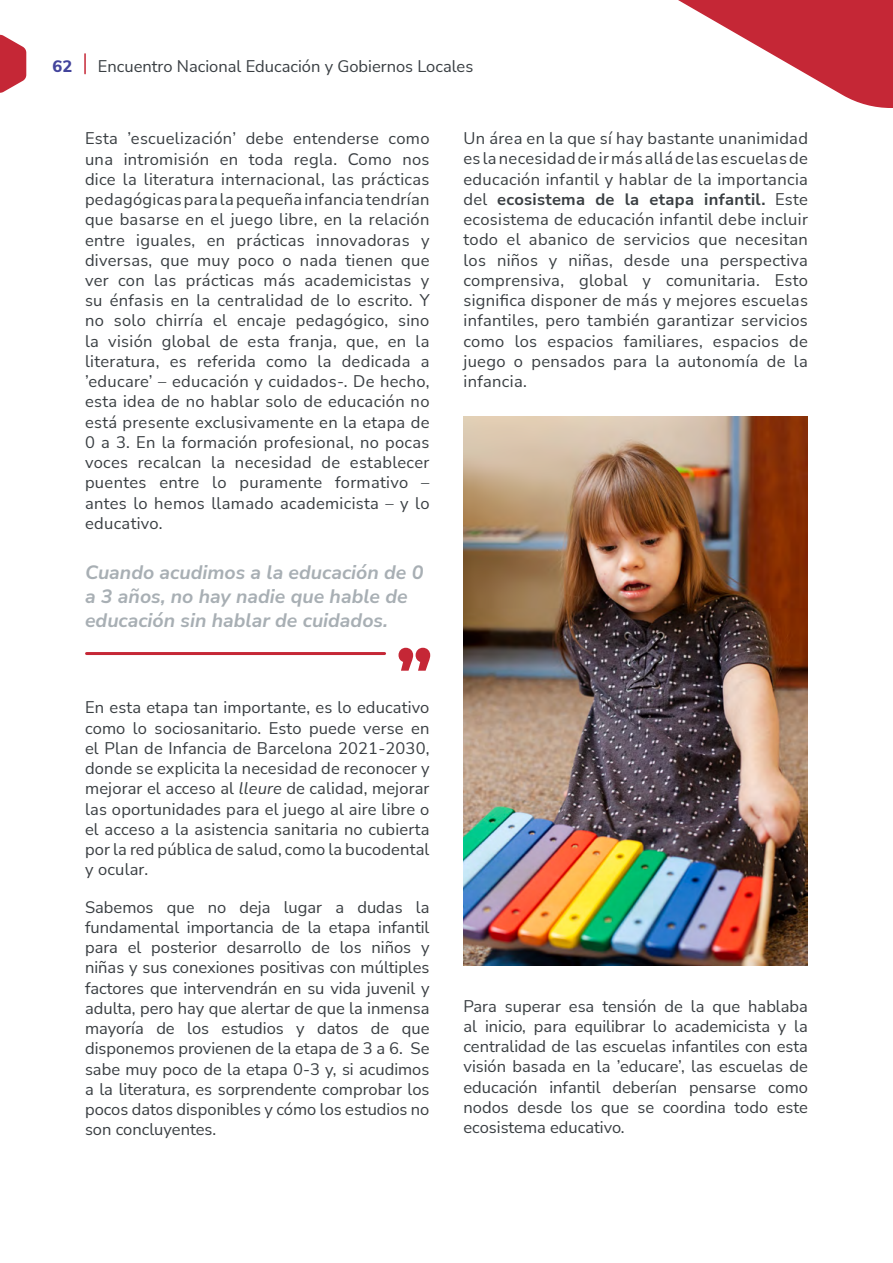
<style>
.page{position:relative;width:893px;height:1263px;background:#fff}
.page>*{position:absolute;margin:0;border:0;box-sizing:border-box;transform-origin:0 0}
.t1{font:italic 700 19.5px/24px "Nunito Sans";color:#a8afb4}
.t2{font:16.5px/20.2px "Nunito Sans";color:#393e42;text-align:justify}
.t3{font:800 16.5px "Nunito Sans";color:#43449c}
.s1{font-style:italic}
.s2{font-weight:700}
</style>
<div class="page">
<svg style="left:0;top:34px;width:26px;height:59px"></svg>
<hr style="left:84px;top:54px;width:2px;height:20px;background:#c52736">
<svg style="left:398px;top:648px;width:32px;height:23px"></svg>
<hr style="left:87px;top:652px;width:298px;height:3px;background:#c52736">
<img style="left:463px;top:417px;width:345px;height:548px">
<svg style="left:678px;top:0;width:215px;height:108px"></svg>
<p class="t3" style="left:52px;top:54px;width:21px">62</p>
<p class="t2" style="left:98px;top:56px;width:377px">Encuentro Nacional Educación y Gobiernos Locales</p>
<p class="t2" style="left:85px;top:128px;width:346px">Esta ’escuelización’ debe entenderse como una intromisión en toda regla. Como nos dice la literatura internacional, las prácticas pedagógicas para la pequeña infancia tendrían que basarse en el juego libre, en la relación entre iguales, en prácticas innovadoras y diversas, que muy poco o nada tienen que ver con las prácticas más academicistas y su énfasis en la centralidad de lo escrito. Y no solo chirría el encaje pedagógico, sino la visión global de esta franja, que, en la literatura, es referida como la dedicada a ’educare’ – educación y cuidados-. De hecho, esta idea de no hablar solo de educación no está presente exclusivamente en la etapa de 0 a 3. En la formación profesional, no pocas voces recalcan la necesidad de establecer puentes entre lo puramente formativo – antes lo hemos llamado academicista – y lo educativo.</p>
<p class="t1" style="left:85px;top:559px;width:340px">Cuando acudimos a la educación de 0 a 3 años, no hay nadie que hable de educación sin hablar de cuidados.</p>
<p class="t2" style="left:85px;top:697px;width:346px">En esta etapa tan importante, es lo educativo como lo sociosanitario. Esto puede verse en el Plan de Infancia de Barcelona 2021-2030, donde se explicita la necesidad de reconocer y mejorar el acceso al <span class="s1">lleure</span> de calidad, mejorar las oportunidades para el juego al aire libre o el acceso a la asistencia sanitaria no cubierta por la red pública de salud, como la bucodental y ocular.</p>
<p class="t2" style="left:85px;top:896px;width:346px">Sabemos que no deja lugar a dudas la fundamental importancia de la etapa infantil para el posterior desarrollo de los niños y niñas y sus conexiones positivas con múltiples factores que intervendrán en su vida juvenil y adulta, pero hay que alertar de que la inmensa mayoría de los estudios y datos de que disponemos provienen de la etapa de 3 a 6. Se sabe muy poco de la etapa 0-3 y, si acudimos a la literatura, es sorprendente comprobar los pocos datos disponibles y cómo los estudios no son concluyentes.</p>
<p class="t2" style="left:463px;top:128px;width:346px">Un área en la que sí hay bastante unanimidad es la necesidad de ir más allá de las escuelas de educación infantil y hablar de la importancia del <span class="s2">ecosistema de la etapa infantil.</span> Este ecosistema de educación infantil debe incluir todo el abanico de servicios que necesitan los niños y niñas, desde una perspectiva comprensiva, global y comunitaria. Esto significa disponer de más y mejores escuelas infantiles, pero también garantizar servicios como los espacios familiares, espacios de juego o pensados para la autonomía de la infancia.</p>
<p class="t2" style="left:463px;top:995px;width:346px">Para superar esa tensión de la que hablaba al inicio, para equilibrar lo academicista y la centralidad de las escuelas infantiles con esta visión basada en la ’educare’, las escuelas de educación infantil deberían pensarse como nodos desde los que se coordina todo este ecosistema educativo.</p>
</div>
